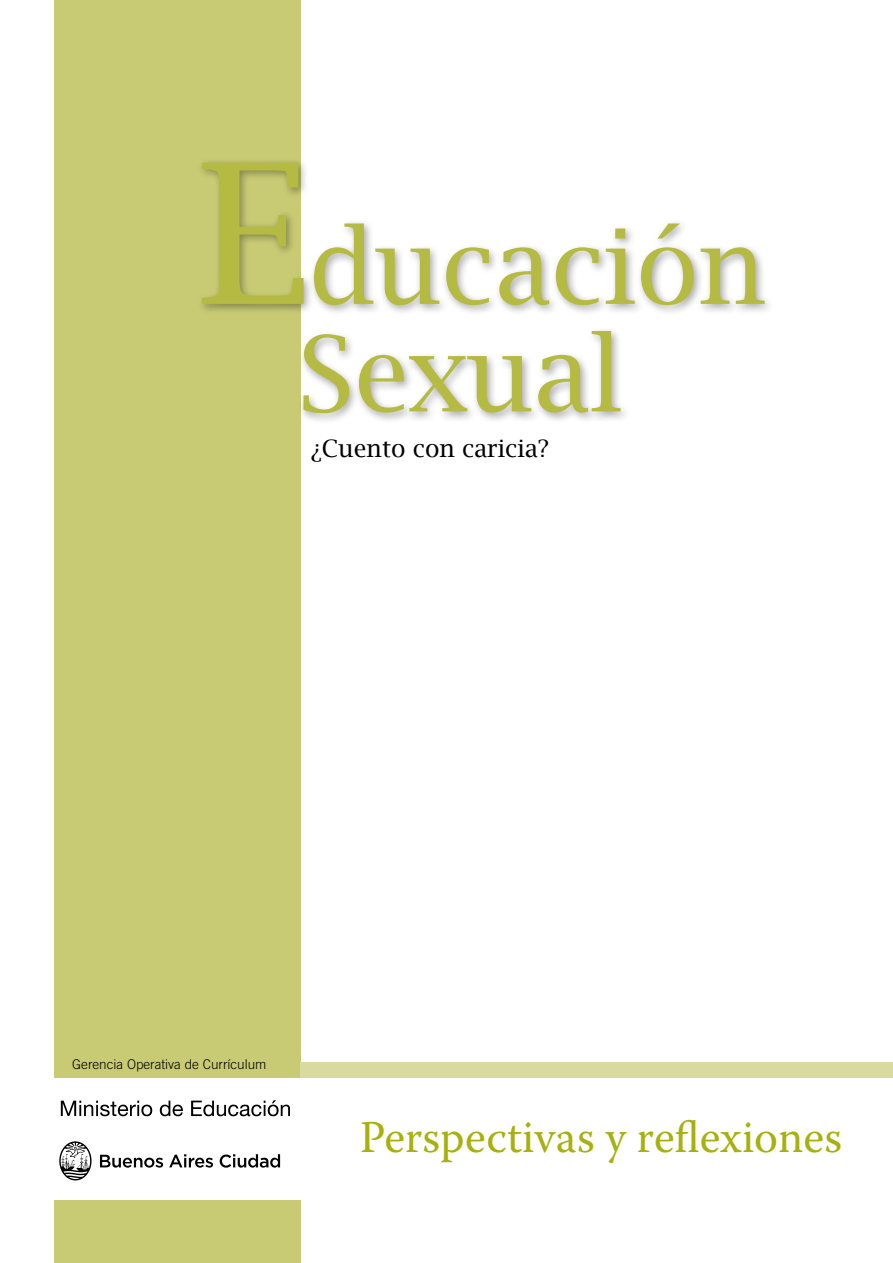
<style>
.page{position:relative;width:893px;height:1263px;background:#fff}
.page>*{position:absolute;margin:0;border:0;box-sizing:border-box;transform-origin:0 0}
.t1{font:104.25px/107.6px "Lucida Bright";color:#b5bb42;text-align:center}
.t2{font:45.45px "Warnock Pro";color:#a6b10e}
.t3{font:24px "Lucida Bright";color:#000}
.t4{font:300 13.5px "Trade Gothic LT Std";color:#000}
.s1{font-size:195.3px}
</style>
<div class="page">
<div style="left:54px;top:0;width:246px;height:1263px;background:#c9cb74"></div>
<div style="left:23px;top:1078px;width:303px;height:121px;background:#fff"></div>
<svg style="left:61px;top:1100px;width:91px;height:16px"></svg>
<svg style="left:160px;top:1100px;width:23px;height:16px"></svg>
<svg style="left:191px;top:1100px;width:99px;height:16px"></svg>
<div style="left:300px;top:1062px;width:593px;height:16px;background:#d9daa0"></div>
<svg style="left:100px;top:1155px;width:63px;height:12px"></svg>
<svg style="left:169px;top:1154px;width:44px;height:13px"></svg>
<svg style="left:220px;top:1154px;width:60px;height:13px"></svg>
<svg style="left:59px;top:1141px;width:33px;height:39px"></svg>
<div style="left:197px;top:157px;width:578px;height:267px;background:#000;opacity:.35"></div>
<h1 class="t1" style="left:198px;top:213px;width:568px"><span class="s1">E</span>ducación<br>Sexual</h1>
<h3 class="t3" style="left:310px;top:434px;width:240px">¿Cuento con caricia?</h3>
<p class="t4" style="left:72px;top:1056px;width:196px">Gerencia Operativa de Currículum</p>
<h2 class="t2" style="left:360px;top:1110px;width:484px">Perspectivas y reflexiones</h2>
</div>
